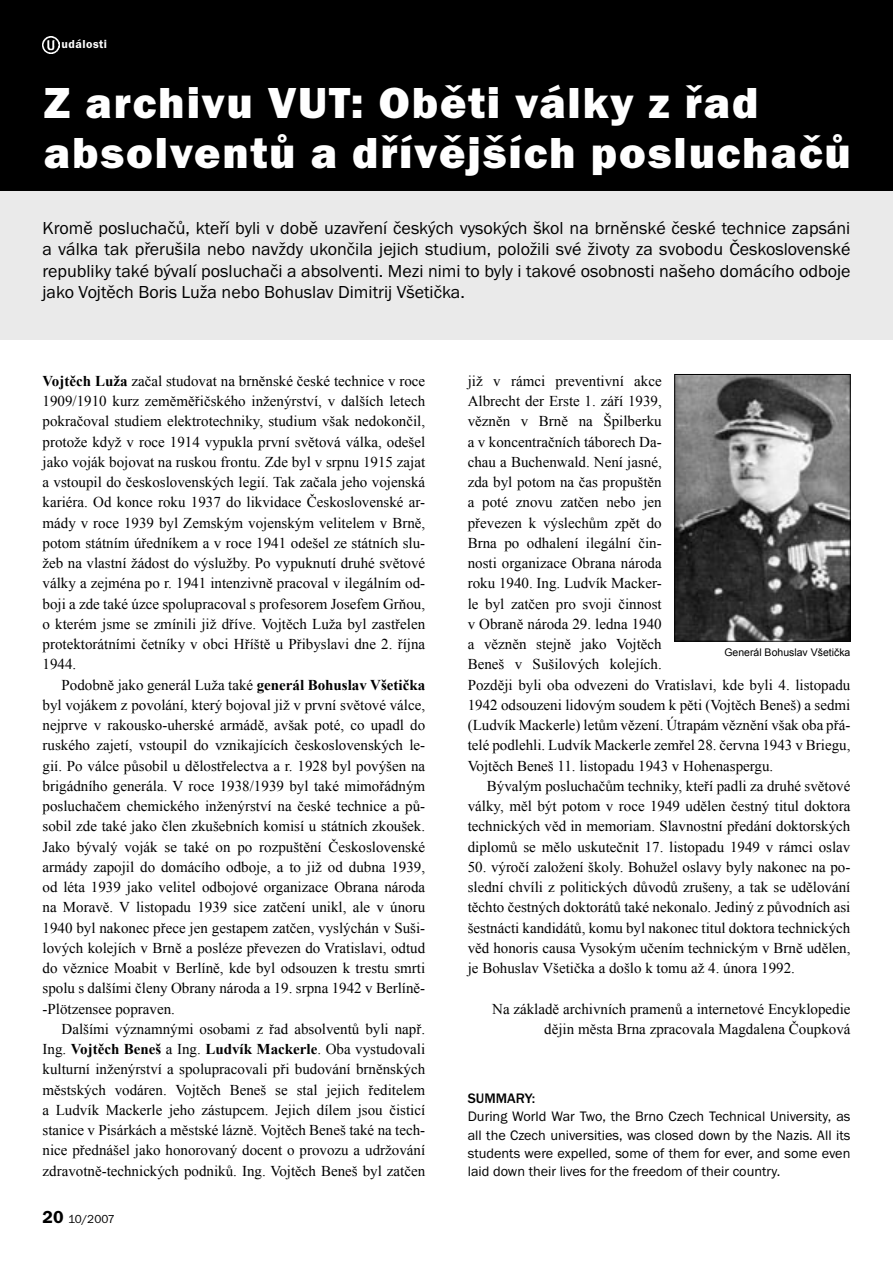
<style>
.page{position:relative;width:893px;height:1263px;background:#fff}
.page>*{position:absolute;margin:0;border:0;box-sizing:border-box;transform-origin:0 0}
.nadpisx{font:45px "Franklin Got Itc TEE Heav";letter-spacing:.04em;color:#fff}
.předskokx{font:18px/21.6px "Franklin Got Itc TEE";color:#000;text-align:justify}
.textx{font:15px/20.2px "Times New Roman";color:#000;text-align:justify}
.prvníx{font:15px/20.2px "Times New Roman";color:#000;text-align:justify}
.resumx{font:14.25px/18.3px "Franklin Got Itc TEE";color:#000;text-align:justify}
.resumx-2{font:500 14.25px "Franklin Got Itc TEE";color:#000}
.t1{font:12px "Franklin Got Itc TEE";letter-spacing:-.015em;color:#000}
.t2{font:600 12px "Franklin Got Itc TEE";letter-spacing:.04em;color:#fff}
.popisekx{font:10.5px "Arial";color:#000}
.s1{font-weight:700}
.s2{font-weight:600;font-size:18px}
</style>
<div class="page">
<div style="left:0;top:0;width:893px;height:191px;background:#000"></div>
<img style="left:42px;top:37px;width:17px;height:16px">
<div style="left:0;top:191px;width:893px;height:149px;background:#eaeaea"></div>
<img style="left:676px;top:376px;width:172px;height:263px">
<div style="left:674px;top:374px;width:176px;height:267px;border:1px solid #000"></div>
<p class="t2" style="left:62px;top:38px;width:47px">události</p>
<p class="nadpisx" style="left:44px;top:77px;width:716px">Z archivu VUT: Oběti války z řad</p>
<p class="nadpisx" style="left:44px;top:127px;width:808px">absolventů a dřívějších posluchačů</p>
<p class="předskokx" style="left:43px;top:217px;width:809px">Kromě posluchačů, kteří byli v době uzavření českých vysokých škol na brněnské české technice zapsáni a válka tak přerušila nebo navždy ukončila jejich studium, položili své životy za svobodu Československé republiky také bývalí posluchači a absolventi. Mezi nimi to byly i takové osobnosti našeho domácího odboje jako Vojtěch Boris Luža nebo Bohuslav Dimitrij Všetička.</p>
<p class="prvníx" style="left:43px;top:370px;width:384px"><span class="s1">Vojtěch Luža</span> začal studovat na brněnské české technice v roce 1909/1910 kurz zeměměřičského inženýrství, v dalších letech pokračoval studiem elektrotechniky, studium však nedokončil, protože když v roce 1914 vypukla první světová válka, odešel jako voják bojovat na ruskou frontu. Zde byl v srpnu 1915 zajat a vstoupil do československých legií. Tak začala jeho vojenská kariéra. Od konce roku 1937 do likvidace Československé ar&shy;mády v roce 1939 byl Zemským vojenským velitelem v Brně, potom státním úředníkem a v roce 1941 odešel ze státních slu&shy;žeb na vlastní žádost do výslužby. Po vypuknutí druhé světové války a zejména po r. 1941 intenzivně pracoval v ilegálním od&shy;boji a zde také úzce spolupracoval s profesorem Josefem Grňou, o kterém jsme se zmínili již dříve. Vojtěch Luža byl zastřelen protektorátními četníky v obci Hříště u Přibyslavi dne 2. října 1944.</p>
<p class="textx" style="left:43px;top:674px;width:384px;text-indent:19px">Podobně jako generál Luža také <span class="s1">generál Bohuslav Všetička </span>byl vojákem z povolání, který bojoval již v první světové válce, nejprve v rakousko-uherské armádě, avšak poté, co upadl do ruského zajetí, vstoupil do vznikajících československých le&shy;gií. Po válce působil u dělostřelectva a r. 1928 byl povýšen na brigádního generála. V roce 1938/1939 byl také mimořádným posluchačem chemického inženýrství na české technice a pů&shy;sobil zde také jako člen zkušebních komisí u státních zkoušek.<br>Jako bývalý voják se také on po rozpuštění Československé armády zapojil do domácího odboje, a to již od dubna 1939, od léta 1939 jako velitel odbojové organizace Obrana národa na Moravě. V listopadu 1939 sice zatčení unikl, ale v únoru 1940 byl nakonec přece jen gestapem zatčen, vyslýchán v Suši&shy;lových kolejích v Brně a posléze převezen do Vratislavi, odtud do věznice Moabit v Berlíně, kde byl odsouzen k trestu smrti spolu s dalšími členy Obrany národa a 19. srpna 1942 v Berlíně--Plötzensee popraven.</p>
<p class="textx" style="left:43px;top:1018px;width:384px;text-indent:19px">Dalšími významnými osobami z řad absolventů byli např.<br>Ing. <span class="s1">Vojtěch Beneš</span> a Ing. <span class="s1">Ludvík Mackerle</span>. Oba vystudovali kulturní inženýrství a spolupracovali při budování brněnských městských vodáren. Vojtěch Beneš se stal jejich ředitelem a Ludvík Mackerle jeho zástupcem. Jejich dílem jsou čisticí stanice v Pisárkách a městské lázně. Vojtěch Beneš také na tech&shy;nice přednášel jako honorovaný docent o provozu a udržování zdravotně-technických podniků. Ing. Vojtěch Beneš byl zatčen</p>
<p class="t1" style="left:43px;top:1212px;width:74px"><span class="s2">20</span> 10/2007</p>
<p class="textx" style="left:468px;top:370px;width:384px;text-align:left">již v rámci preventivní akce<br>Albrecht der Erste 1. září 1939,<br>vězněn v Brně na Špilberku<br>a v koncentračních táborech Da-<br>chau a Buchenwald. Není jasné,<br>zda byl potom na čas propuštěn<br>a poté znovu zatčen nebo jen<br>převezen k výslechům zpět do<br>Brna po odhalení ilegální čin-<br>nosti organizace Obrana národa<br>roku 1940. Ing. Ludvík Macker-<br>le byl zatčen pro svoji činnost<br>v Obraně národa 29. ledna 1940<br>a vězněn stejně jako Vojtěch<br>Beneš v Sušilových kolejích.<br>Později byli oba odvezeni do Vratislavi, kde byli 4. listopadu 1942 odsouzeni lidovým soudem k pěti (Vojtěch Beneš) a sedmi (Ludvík Mackerle) letům vězení. Útrapám věznění však oba přá&shy;telé podlehli. Ludvík Mackerle zemřel 28. června 1943 v Briegu, Vojtěch Beneš 11. listopadu 1943 v Hohenaspergu.</p>
<p class="textx" style="left:468px;top:775px;width:384px;text-indent:19px">Bývalým posluchačům techniky, kteří padli za druhé světové války, měl být potom v roce 1949 udělen čestný titul doktora technických věd in memoriam. Slavnostní předání doktorských diplomů se mělo uskutečnit 17. listopadu 1949 v rámci oslav</p>
<p class="textx" style="left:468px;top:856px;width:384px">50. výročí založení školy. Bohužel oslavy byly nakonec na po&shy;slední chvíli z politických důvodů zrušeny, a tak se udělování těchto čestných doktorátů také nekonalo. Jediný z původních asi šestnácti kandidátů, komu byl nakonec titul doktora technických věd honoris causa Vysokým učením technickým v Brně udělen, je Bohuslav Všetička a došlo k tomu až 4. února 1992.</p>
<p class="textx" style="left:492px;top:998px;width:360px;text-align:right">Na základě archivních pramenů a internetové Encyklopedie dějin města Brna zpracovala Magdalena Čoupková</p>
<p class="popisekx" style="left:724px;top:646px;width:128px">Generál Bohuslav Všetička</p>
<p class="resumx-2" style="left:468px;top:1090px;width:69px">SUMMARY:</p>
<p class="resumx" style="left:468px;top:1108px;width:384px">During World War Two, the Brno Czech Technical University, as all the Czech universities, was closed down by the Nazis. All its students were expelled, some of them for ever, and some even laid down their lives for the freedom of their country.</p>
</div>
